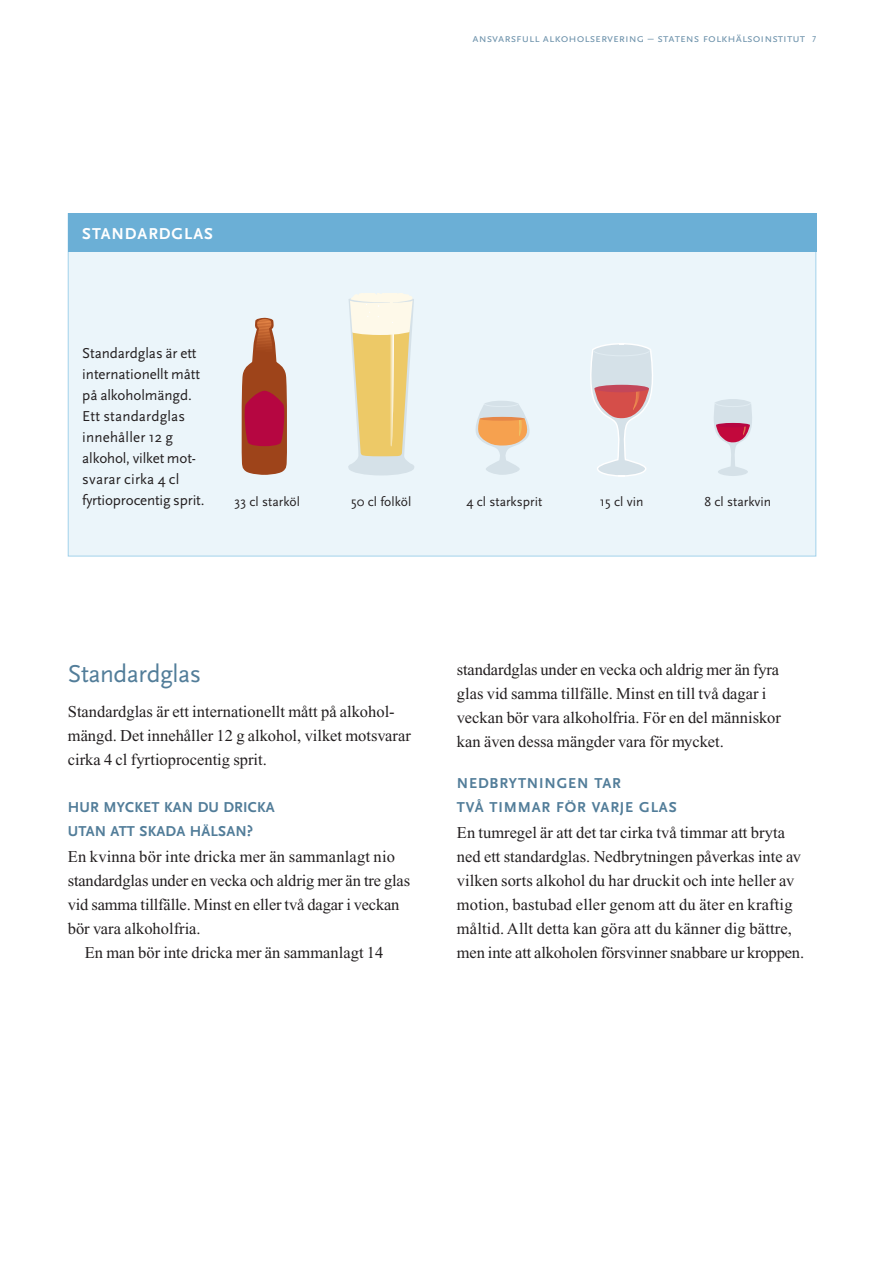
<style>
.page{position:relative;width:893px;height:1263px;background:#fff}
.page>*{position:absolute;margin:0;border:0;box-sizing:border-box;transform-origin:0 0}
.t1{font:25.5px "Scala Sans";letter-spacing:-.015em;color:#527d99}
.t2{font:16.5px/24px "Times";color:#231f20}
.t3{font:700 16.5px "Scala Sans";letter-spacing:.055em;color:#fff}
.t4{font:15px/21px "Scala Sans";letter-spacing:-.005em;color:#231f20}
.t5{font:700 15px/24px "Scala Sans";letter-spacing:.01em;color:#527d99}
.t6{font:700 15px/24px "Scala Sans";letter-spacing:.055em;color:#527d99}
.t7{font:13.5px "Scala Sans";color:#231f20}
.t8{font:12px "Scala Sans Caps";color:#6d92ab}
.s1{font-size:9px}
</style>
<div class="page">
<div style="left:68px;top:213px;width:748px;height:343px;background:#ebf5fa"></div>
<svg style="left:241px;top:318px;width:46px;height:157px"></svg>
<svg style="left:590px;top:343px;width:63px;height:134px"></svg>
<div style="left:594px;top:385px;width:55px;height:7px;background:#c3475a;border-radius:50%"></div>
<svg style="left:714px;top:399px;width:38px;height:77px"></svg>
<hr style="left:716px;top:423px;width:34px;height:4px;background:#b60641;border-radius:50%">
<svg style="left:476px;top:401px;width:54px;height:74px"></svg>
<hr style="left:480px;top:417px;width:45px;height:4px;background:#e68748;border-radius:50%">
<svg style="left:348px;top:294px;width:66px;height:181px"></svg>
<div style="left:68px;top:213px;width:748px;height:38px;background:#6bafd6"></div>
<p class="t8" style="left:472px;top:31px;width:345px">ansvarsfull alkoholservering – statens folkhälsoinstitut <span class="s1">7</span></p>
<p class="t3" style="left:82px;top:227px;width:132px">STANDARDGLAS</p>
<p class="t4" style="left:82px;top:344px;width:124px">Standardglas är ett internationellt mått på alkoholmängd.<br>Ett standardglas innehåller 12 g alkohol, vilket mot&shy;svarar cirka 4 cl fyrtioprocentig sprit.</p>
<p class="t7" style="left:235px;top:497px;width:67px">33 cl starköl</p>
<p class="t7" style="left:351px;top:497px;width:62px">50 cl folköl</p>
<p class="t7" style="left:466px;top:497px;width:77px">4 cl starksprit</p>
<p class="t7" style="left:600px;top:497px;width:45px">15 cl vin</p>
<p class="t7" style="left:704px;top:497px;width:68px">8 cl starkvin</p>
<h1 class="t1" style="left:68px;top:664px;width:135px">Standardglas</h1>
<p class="t2" style="left:68px;top:701px;width:345px">Standardglas är ett internationellt mått på alkohol&shy;mängd. Det innehåller 12 g alkohol, vilket motsvarar cirka 4 cl fyrtioprocentig sprit.</p>
<p class="t5" style="left:68px;top:796px;width:208px">HUR MYCKET KAN DU DRICKA<br>UTAN ATT SKADA HÄLSAN?</p>
<p class="t2" style="left:68px;top:846px;width:329px">En kvinna bör inte dricka mer än sammanlagt nio</p>
<p class="t2" style="left:68px;top:870px;width:344px">standardglas under en vecka och aldrig mer än tre glas</p>
<p class="t2" style="left:68px;top:894px;width:333px">vid samma tillfälle. Minst en eller två dagar i veckan</p>
<p class="t2" style="left:68px;top:918px;width:134px">bör vara alkoholfria.</p>
<p class="t2" style="left:85px;top:942px;width:300px">En man bör inte dricka mer än sammanlagt 14</p>
<p class="t2" style="left:457px;top:659px;width:326px">standardglas under en vecka och aldrig mer än fyra glas vid samma tillfälle. Minst en till två dagar i veckan bör vara alkoholfria. För en del människor kan även dessa mängder vara för mycket.</p>
<p class="t6" style="left:457px;top:772px;width:221px">NEDBRYTNINGEN TAR<br>TVÅ TIMMAR FÖR VARJE GLAS</p>
<p class="t2" style="left:457px;top:822px;width:349px">En tumregel är att det tar cirka två timmar att bryta ned ett standardglas. Nedbrytningen påverkas inte av vilken sorts alkohol du har druckit och inte heller av motion, bastubad eller genom att du äter en kraftig måltid. Allt detta kan göra att du känner dig bättre, men inte att alkoholen försvinner snabbare ur kroppen.</p>
</div>
